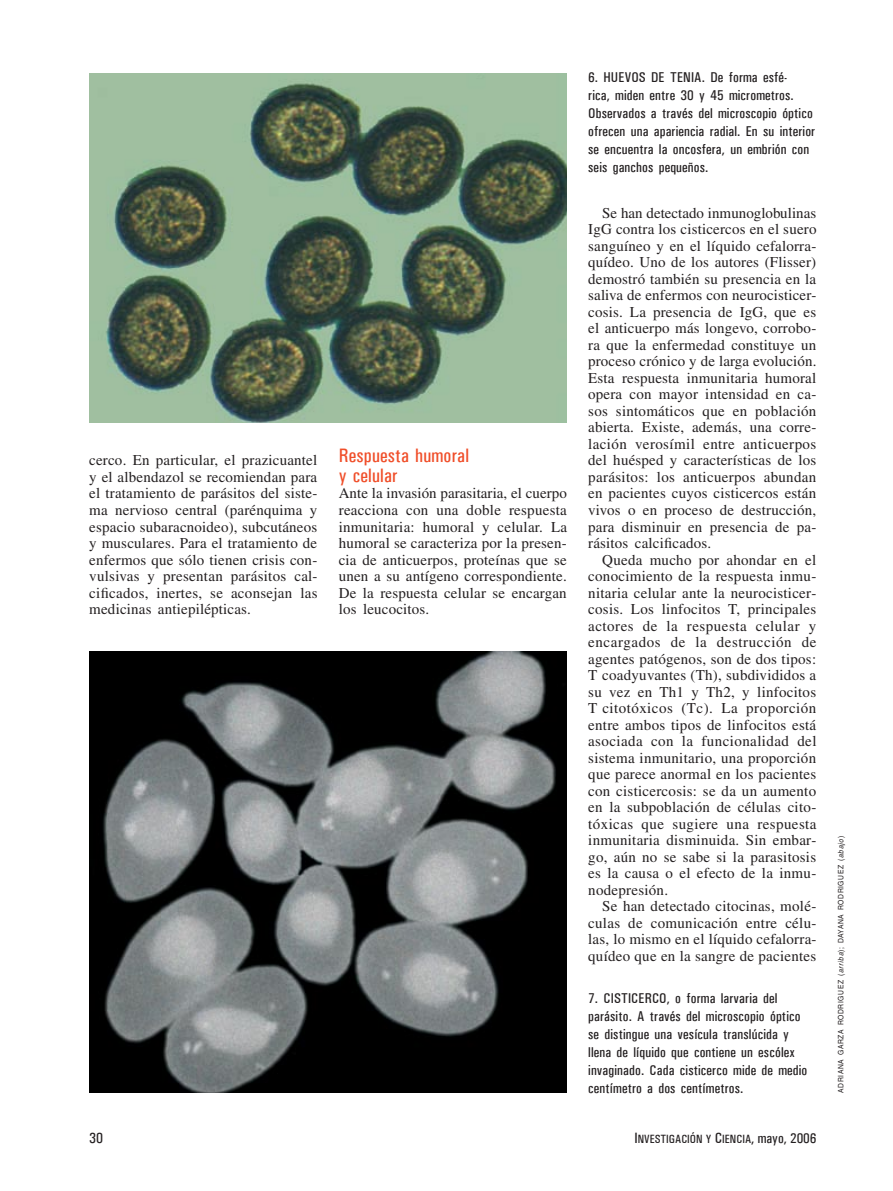
<style>
.page{position:relative;width:893px;height:1191px;background:#fff}
.page>*{position:absolute;margin:0;border:0;box-sizing:border-box;transform-origin:0 0}
.t1{font:500 condensed 19.5px/19.5px "Univers";letter-spacing:.01em;color:#f04e29}
.t2{font:15px/16.5px "Times";letter-spacing:.01em;color:#231f20;text-align:justify}
.t3{font:500 condensed 15px "Univers";color:#231f20}
.t4{font:500 condensed 14.25px/18px "Univers";letter-spacing:.01em;color:#231f20}
.t5{font:500 condensed 12px "Univers";color:#231f20}
.t6{font:7.5px "Helvetica";letter-spacing:.09em;color:#231f20;scale:.9 1}
.s1{font-size:15px}
.s2{font-size:14.25px}
.s3{font-style:italic}
</style>
<div class="page">
<img style="left:89px;top:74px;width:478px;height:348px">
<img style="left:89px;top:651px;width:478px;height:442px">
<p class="t2" style="left:89px;top:452px;width:230px">cerco. En particular, el prazicuantel y el albendazol se recomiendan para el tratamiento de parásitos del siste&shy;ma nervioso central (parénquima y espacio subaracnoideo), subcutáneos y musculares. Para el tratamiento de enfermos que sólo tienen crisis con&shy;vulsivas y presentan parásitos cal&shy;cificados, inertes, se aconsejan las medicinas antiepilépticas.</p>
<h1 class="t1" style="left:339px;top:446px;width:132px">Respuesta humoral y celular</h1>
<p class="t2" style="left:339px;top:485px;width:230px">Ante la invasión parasitaria, el cuerpo reacciona con una doble respuesta inmunitaria: humoral y celular. La humoral se caracteriza por la presen&shy;cia de anticuerpos, proteínas que se unen a su antígeno correspondiente.<br>De la respuesta celular se encargan los leucocitos.</p>
<p class="t4" style="left:588px;top:68px;width:228px">6. HUEVOS DE TENIA. De forma esfé-<br>rica, miden entre 30 y 45 micrometros.<br>Observados a través del microscopio óptico ofrecen una apariencia radial. En su interior se encuentra la oncosfera, un embrión con seis ganchos pequeños.</p>
<p class="t2" style="left:588px;top:204px;width:230px;text-indent:14px">Se han detectado inmunoglobulinas IgG contra los cisticercos en el suero sanguíneo y en el líquido cefalorra&shy;quídeo. Uno de los autores (Flisser) demostró también su presencia en la saliva de enfermos con neurocisticer&shy;cosis. La presencia de IgG, que es el anticuerpo más longevo, corrobo&shy;ra que la enfermedad constituye un proceso crónico y de larga evolución.<br>Esta respuesta inmunitaria humoral opera con mayor intensidad en ca&shy;sos sintomáticos que en población abierta. Existe, además, una corre&shy;lación verosímil entre anticuerpos del huésped y características de los parásitos: los anticuerpos abundan en pacientes cuyos cisticercos están vivos o en proceso de destrucción, para disminuir en presencia de pa&shy;rásitos calcificados.</p>
<p class="t2" style="left:588px;top:551px;width:230px;text-indent:14px">Queda mucho por ahondar en el conocimiento de la respuesta inmu&shy;nitaria celular ante la neurocisticer&shy;cosis. Los linfocitos T, principales actores de la respuesta celular y encargados de la destrucción de agentes patógenos, son de dos tipos:<br>T coadyuvantes (Th), subdivididos a su vez en Th1 y Th2, y linfocitos T citotóxicos (Tc). La proporción entre ambos tipos de linfocitos está asociada con la funcionalidad del sistema inmunitario, una proporción que parece anormal en los pacientes con cisticercosis: se da un aumento en la subpoblación de células cito&shy;tóxicas que sugiere una respuesta inmunitaria disminuida. Sin embar&shy;go, aún no se sabe si la parasitosis es la causa o el efecto de la inmu&shy;nodepresión.</p>
<p class="t2" style="left:588px;top:897px;width:230px;text-indent:14px">Se han detectado citocinas, molé&shy;culas de comunicación entre célu&shy;las, lo mismo en el líquido cefalorra&shy;quídeo que en la sangre de pacientes</p>
<p class="t4" style="left:588px;top:989px;width:221px">7. CISTICERCO, o forma larvaria del parásito. A través del microscopio óptico se distingue una vesícula translúcida y llena de líquido que contiene un escólex invaginado. Cada cisticerco mide de medio centímetro a dos centímetros.</p>
<p class="t3" style="left:89px;top:1128px;width:15px">30</p>
<p class="t5" style="left:634px;top:1131px;width:183px"><span class="s1">I</span>NVESTIGACIÓN Y <span class="s1">C</span>IENCIA<span class="s1">,</span> <span class="s2">mayo, 2006</span></p>
<p class="t6" style="left:836px;top:1093px;width:287px;rotate:-90deg">ADRIANA GARZA RODRIGUEZ (<span class="s3">arriba</span>); DAYANA RODRIGUEZ (<span class="s3">abajo</span>)</p>
</div>
